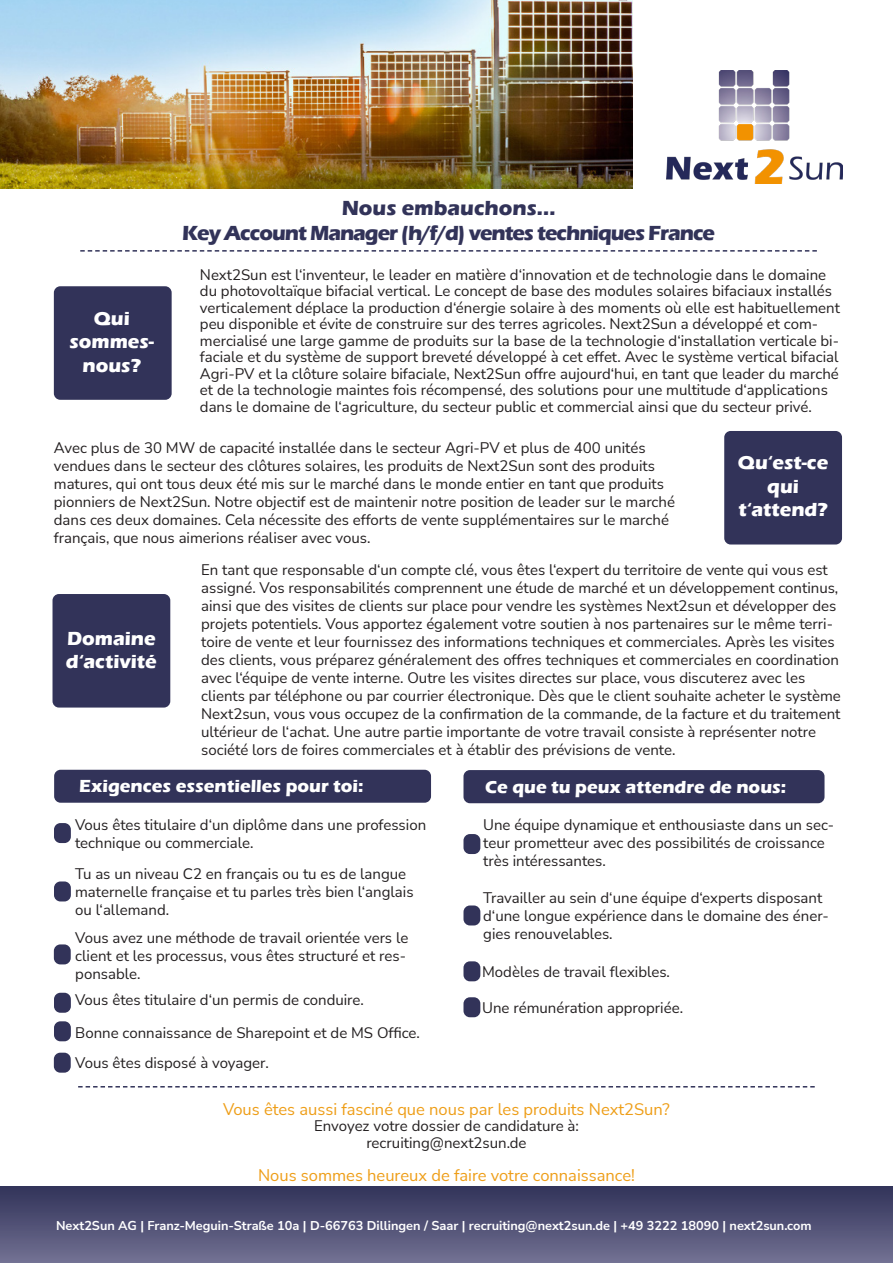
<style>
.page{position:relative;width:893px;height:1263px;background:#fff}
.page>*{position:absolute;margin:0;border:0;box-sizing:border-box;transform-origin:0 0}
.t1{font:700 21px "Eras ITC";letter-spacing:-.05em;color:#323359}
.t2{font:700 21px "Eras ITC";color:#323359}
.t3{font:700 19.5px/23.4px "Eras ITC";color:#fff;text-align:center}
.t4{font:700 18px "Eras ITC";color:#fff}
.t5{font:16.5px "Nunito Sans";color:#ee9e18}
.t6{font:15px/18px "Nunito Sans";color:#231f20}
.t7{font:700 12.75px "Nunito Sans";color:#fff}
</style>
<div class="page">
<div style="left:0;top:1186px;width:893px;height:77px;background:linear-gradient(to bottom,#313259,#727193)"></div>
<img style="left:666px;top:70px;width:176px;height:113px">
<div style="left:56px;top:288px;width:113px;height:110px;background:#323359;border-radius:4px"></div>
<div style="left:54px;top:286px;width:118px;height:114px;border:4px solid #323359;border-radius:4px"></div>
<div style="left:726px;top:433px;width:114px;height:109px;background:#323359;border-radius:4px"></div>
<div style="left:724px;top:431px;width:118px;height:113px;border:4px solid #323359;border-radius:4px"></div>
<div style="left:56px;top:772px;width:373px;height:28px;background:#323359;border-radius:4px"></div>
<div style="left:54px;top:770px;width:377px;height:33px;border:4px solid #323359;border-radius:4px"></div>
<div style="left:466px;top:772px;width:356px;height:29px;background:#323359;border-radius:4px"></div>
<div style="left:463px;top:770px;width:361px;height:33px;border:4px solid #323359;border-radius:4px"></div>
<div style="left:56px;top:825px;width:13px;height:16px;background:#323359;border-radius:4px"></div>
<div style="left:54px;top:823px;width:17px;height:20px;border:4px solid #323359;border-radius:4px"></div>
<div style="left:466px;top:836px;width:12px;height:16px;background:#323359;border-radius:4px"></div>
<div style="left:463px;top:834px;width:17px;height:20px;border:4px solid #323359;border-radius:4px"></div>
<div style="left:466px;top:963px;width:12px;height:16px;background:#323359;border-radius:4px"></div>
<div style="left:463px;top:961px;width:17px;height:20px;border:4px solid #323359;border-radius:4px"></div>
<div style="left:56px;top:884px;width:13px;height:15px;background:#323359;border-radius:4px"></div>
<div style="left:54px;top:881px;width:17px;height:20px;border:4px solid #323359;border-radius:4px"></div>
<div style="left:56px;top:947px;width:12px;height:15px;background:#323359;border-radius:4px"></div>
<div style="left:54px;top:944px;width:17px;height:20px;border:4px solid #323359;border-radius:4px"></div>
<div style="left:56px;top:995px;width:13px;height:15px;background:#323359;border-radius:4px"></div>
<div style="left:54px;top:993px;width:17px;height:20px;border:4px solid #323359;border-radius:4px"></div>
<div style="left:56px;top:1023px;width:13px;height:16px;background:#323359;border-radius:4px"></div>
<div style="left:54px;top:1021px;width:17px;height:20px;border:4px solid #323359;border-radius:4px"></div>
<svg style="left:78px;top:1086px;width:737px;height:1px"></svg>
<div style="left:55px;top:596px;width:113px;height:109px;background:#323359;border-radius:4px"></div>
<div style="left:53px;top:594px;width:117px;height:113px;border:4px solid #323359;border-radius:4px"></div>
<svg style="left:80px;top:250px;width:737px;height:2px"></svg>
<div style="left:466px;top:908px;width:12px;height:15px;background:#323359;border-radius:4px"></div>
<div style="left:463px;top:905px;width:17px;height:20px;border:4px solid #323359;border-radius:4px"></div>
<div style="left:466px;top:999px;width:12px;height:16px;background:#323359;border-radius:4px"></div>
<div style="left:463px;top:997px;width:17px;height:20px;border:4px solid #323359;border-radius:4px"></div>
<img style="left:0;top:0;width:632px;height:188px">
<div style="left:56px;top:1055px;width:12px;height:15px;background:#323359;border-radius:4px"></div>
<div style="left:54px;top:1053px;width:17px;height:20px;border:4px solid #323359;border-radius:4px"></div>
<p class="t2" style="left:342px;top:196px;width:215px">Nous embauchons...</p>
<p class="t1" style="left:182px;top:221px;width:534px">Key Account Manager (h/f/d) ventes techniques France</p>
<p class="t6" style="left:200px;top:265px;width:641px;line-height:16.5px">Next2Sun est l‘inventeur, le leader en matière d‘innovation et de technologie dans le domaine du photovoltaïque bifacial vertical. Le concept de base des modules solaires bifaciaux installés verticalement déplace la production d‘énergie solaire à des moments où elle est habituellement peu disponible et évite de construire sur des terres agricoles. Next2Sun a développé et com&shy;mercialisé une large gamme de produits sur la base de la technologie d‘installation verticale bi&shy;faciale et du système de support breveté développé à cet effet. Avec le système vertical bifacial Agri-PV et la clôture solaire bifaciale, Next2Sun offre aujourd‘hui, en tant que leader du marché et de la technologie maintes fois récompensé, des solutions pour une multitude d‘applications dans le domaine de l‘agriculture, du secteur public et commercial ainsi que du secteur privé.</p>
<p class="t6" style="left:54px;top:438px;width:623px">Avec plus de 30 MW de capacité installée dans le secteur Agri-PV et plus de 400 unités vendues dans le secteur des clôtures solaires, les produits de Next2Sun sont des produits matures, qui ont tous deux été mis sur le marché dans le monde entier en tant que produits pionniers de Next2Sun. Notre objectif est de maintenir notre position de leader sur le marché dans ces deux domaines. Cela nécessite des efforts de vente supplémentaires sur le marché français, que nous aimerions réaliser avec vous.</p>
<p class="t3" style="left:94px;top:307px;width:38px">Qui</p>
<p class="t3" style="left:69px;top:330px;width:86px">sommes&shy;nous?</p>
<p class="t3" style="left:738px;top:451px;width:92px">Qu‘est-ce qui</p>
<p class="t3" style="left:739px;top:498px;width:91px">t‘attend?</p>
<p class="t3" style="left:66px;top:627px;width:92px;text-align:left">Domaine d‘activité</p>
<p class="t6" style="left:201px;top:560px;width:641px">En tant que responsable d‘un compte clé, vous êtes l‘expert du territoire de vente qui vous est assigné. Vos responsabilités comprennent une étude de marché et un développement continus, ainsi que des visites de clients sur place pour vendre les systèmes Next2sun et développer des projets potentiels. Vous apportez également votre soutien à nos partenaires sur le même terri&shy;toire de vente et leur fournissez des informations techniques et commerciales. Après les visites des clients, vous préparez généralement des offres techniques et commerciales en coordination avec l‘équipe de vente interne. Outre les visites directes sur place, vous discuterez avec les clients par téléphone ou par courrier électronique. Dès que le client souhaite acheter le système Next2sun, vous vous occupez de la confirmation de la commande, de la facture et du traitement ultérieur de l‘achat. Une autre partie importante de votre travail consiste à représenter notre société lors de foires commerciales et à établir des prévisions de vente.</p>
<p class="t4" style="left:79px;top:775px;width:286px">Exigences essentielles pour toi:</p>
<p class="t4" style="left:485px;top:776px;width:302px">Ce que tu peux attendre de nous:</p>
<p class="t6" style="left:75px;top:815px;width:353px">Vous êtes titulaire d‘un diplôme dans une profession technique ou commerciale.</p>
<p class="t6" style="left:483px;top:815px;width:353px">Une équipe dynamique et enthousiaste dans un sec&shy;teur prometteur avec des possibilités de croissance très intéressantes.</p>
<p class="t6" style="left:483px;top:888px;width:347px">Travailler au sein d‘une équipe d‘experts disposant d‘une longue expérience dans le domaine des éner&shy;gies renouvelables.</p>
<p class="t6" style="left:482px;top:962px;width:189px">Modèles de travail flexibles.</p>
<p class="t6" style="left:482px;top:998px;width:203px">Une rémunération appropriée.</p>
<p class="t6" style="left:75px;top:864px;width:340px">Tu as un niveau C2 en français ou tu es de langue maternelle française et tu parles très bien l‘anglais ou l‘allemand.</p>
<p class="t6" style="left:75px;top:928px;width:335px">Vous avez une méthode de travail orientée vers le client et les processus, vous êtes structuré et res&shy;ponsable.</p>
<p class="t6" style="left:75px;top:990px;width:290px">Vous êtes titulaire d‘un permis de conduire.</p>
<p class="t6" style="left:75px;top:1023px;width:346px">Bonne connaissance de Sharepoint et de MS Office.</p>
<p class="t6" style="left:75px;top:1053px;width:195px">Vous êtes disposé à voyager.</p>
<p class="t5" style="left:223px;top:1098px;width:448px">Vous êtes aussi fasciné que nous par les produits Next2Sun?</p>
<p class="t6" style="left:314px;top:1116px;width:266px">Envoyez votre dossier de candidature à:</p>
<p class="t6" style="left:366px;top:1133px;width:162px">recruiting@next2sun.de</p>
<p class="t5" style="left:258px;top:1164px;width:378px">Nous sommes heureux de faire votre connaissance!</p>
<p class="t7" style="left:56px;top:1217px;width:757px">Next2Sun AG | Franz-Meguin-Straße 10a | D-66763 Dillingen / Saar | recruiting@next2sun.de | +49 3222 18090 | next2sun.com</p>
</div>
